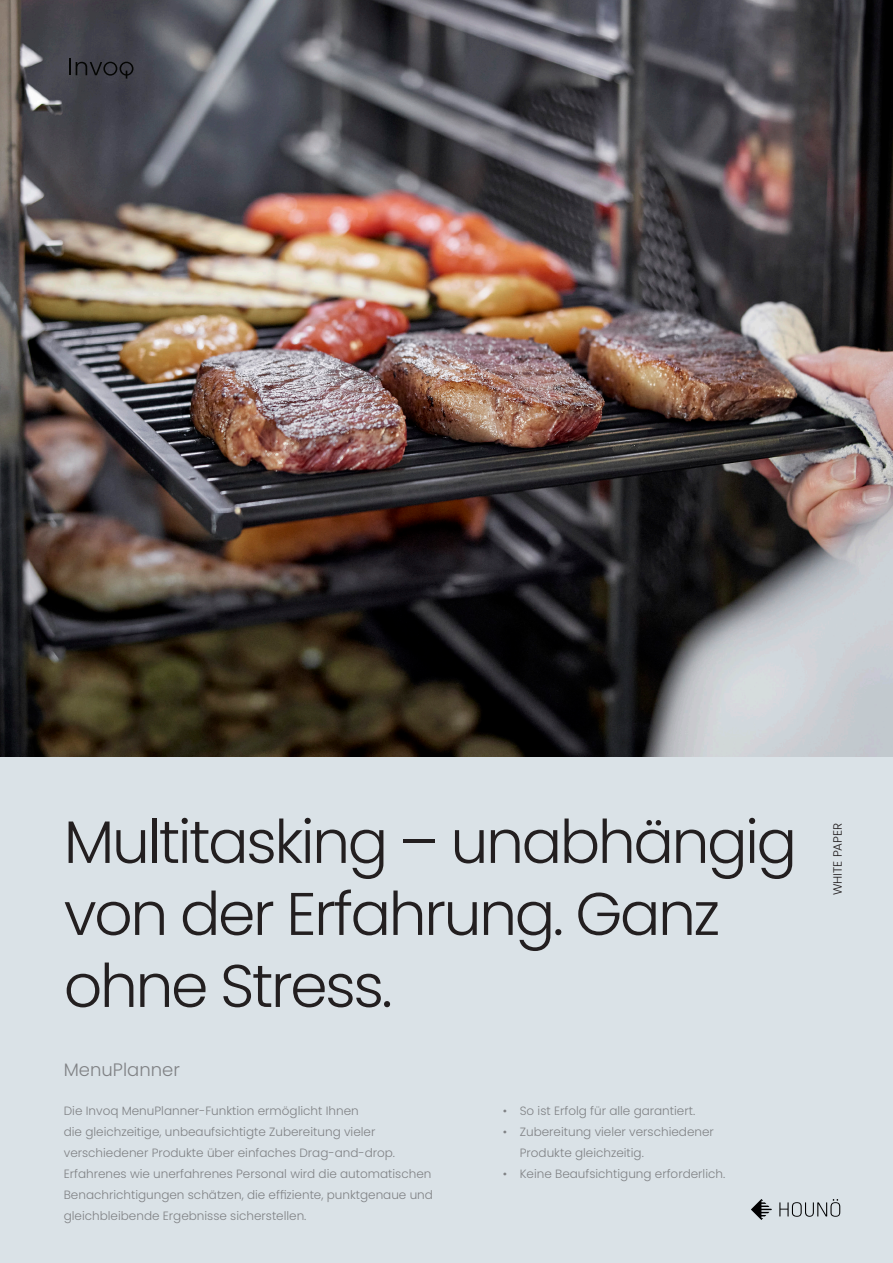
<style>
.page{position:relative;width:893px;height:1263px;background:#fff}
.page>*{position:absolute;margin:0;border:0;box-sizing:border-box;transform-origin:0 0}
.Overskrift{font:300 60px/72px "Poppins";letter-spacing:-.04em;color:#231f20}
.Mellemrubrik{font:300 18px "Poppins";color:#808285}
.Brødtekst{font:300 12px/21px "Poppins";color:#808285}
.bullet_overskrift{font:300 12px "Poppins";color:#231f20}
</style>
<div class="page">
<img style="left:0;top:0;width:893px;height:758px">
<svg style="left:70px;top:58px;width:63px;height:21px"></svg>
<div style="left:0;top:758px;width:893px;height:505px;background:#dae2e7"></div>
<svg style="left:779px;top:1199px;width:61px;height:18px"></svg>
<svg style="left:751px;top:1199px;width:21px;height:21px"></svg>
<p class="Overskrift" style="left:64px;top:806px;width:735px">Multitasking – unabhängig von der Erfahrung. Ganz ohne Stress.</p>
<p class="Mellemrubrik" style="left:64px;top:1059px;width:118px">MenuPlanner</p>
<p class="Brødtekst" style="left:64px;top:1100px;width:371px">Die Invoq MenuPlanner-Funktion ermöglicht Ihnen<br>die gleichzeitige, unbeaufsichtigte Zubereitung vieler verschiedener Produkte über einfaches Drag-and-drop.<br>Erfahrenes wie unerfahrenes Personal wird die automatischen Benachrichtigungen schätzen, die effiziente, punktgenaue und gleichbleibende Ergebnisse sicherstellen.</p>
<p class="Brødtekst" style="left:503px;top:1100px;width:194px">• So ist Erfolg für alle garantiert.</p>
<p class="Brødtekst" style="left:520px;top:1121px;width:196px;text-indent:-17px">• Zubereitung vieler verschiedener<br>Produkte gleichzeitig.</p>
<p class="Brødtekst" style="left:503px;top:1163px;width:224px">• Keine Beaufsichtigung erforderlich.</p>
<p class="bullet_overskrift" style="left:831px;top:895px;width:74px;rotate:-90deg">WHITE PAPER</p>
</div>
